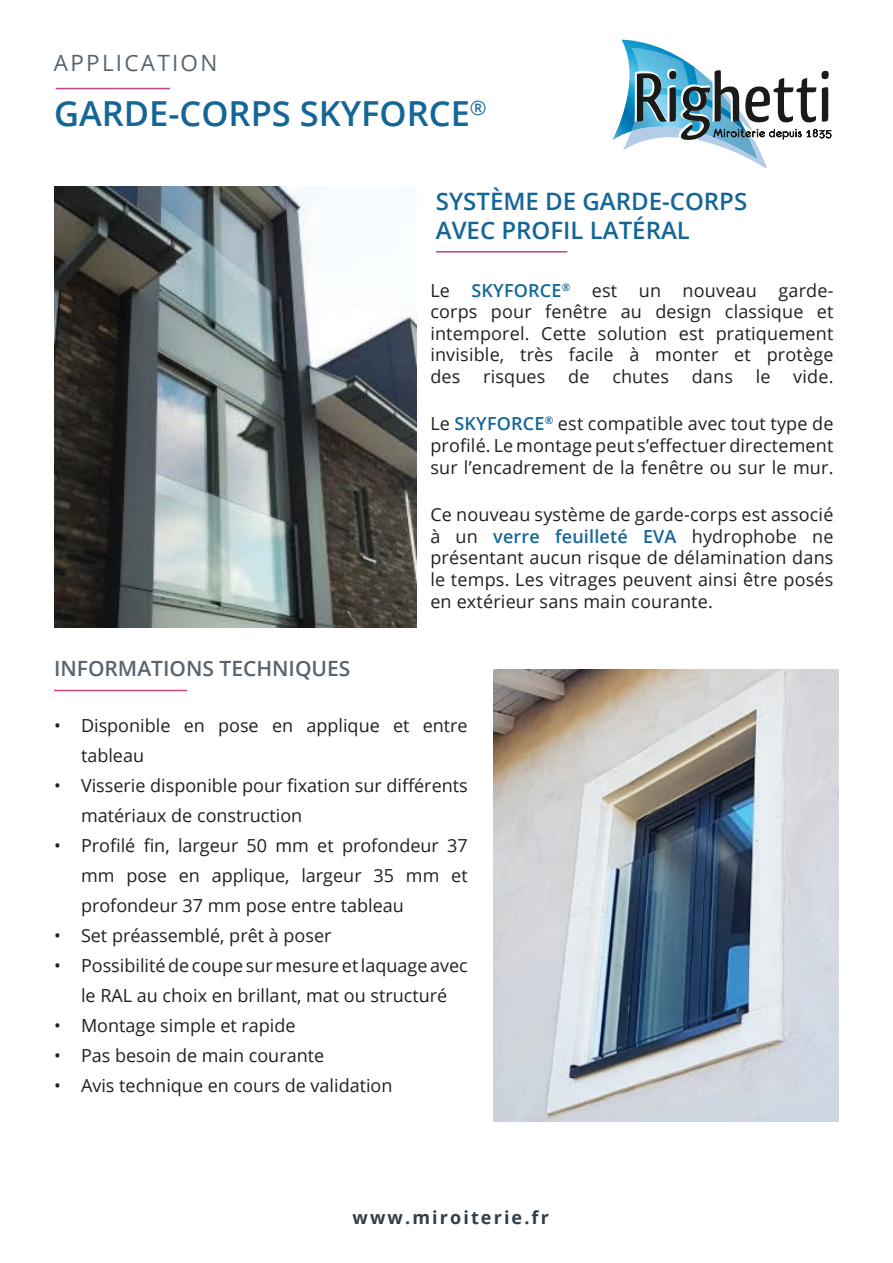
<style>
.page{position:relative;width:893px;height:1263px;background:#fff}
.page>*{position:absolute;margin:0;border:0;box-sizing:border-box;transform-origin:0 0}
.t1{font:600 34.5px "Open Sans";color:#146697}
.t2{font:600 24px/28.8px "Open Sans";color:#146697}
.t3{font:22.5px "Open Sans";letter-spacing:.1em;color:#59646e}
.t4{font:600 21px "Open Sans";color:#59646e}
.t5{font:18px/21.6px "Open Sans";color:#231f20;text-align:justify}
.t6{font:700 18px "Open Sans";letter-spacing:.12em;color:#323d47}
.s1{font-weight:600;color:#146697}
</style>
<div class="page">
<img style="left:54px;top:186px;width:363px;height:441px">
<svg style="left:612px;top:40px;width:219px;height:128px"></svg>
<hr style="left:56px;top:88px;width:114px;height:1px;background:#c24786">
<hr style="left:436px;top:251px;width:131px;height:2px;background:#c24786">
<hr style="left:54px;top:690px;width:133px;height:1px;background:#c24786">
<img style="left:493px;top:670px;width:346px;height:451px">
<p class="t3" style="left:54px;top:48px;width:165px">APPLICATION</p>
<h1 class="t1" style="left:54px;top:90px;width:434px">GARDE-CORPS SKYFORCE<sup>®</sup></h1>
<h2 class="t2" style="left:436px;top:187px;width:313px">SYSTÈME DE GARDE-CORPS<br>AVEC PROFIL LATÉRAL</h2>
<p class="t5" style="left:430px;top:279px;width:405px">Le <span class="s1">SKYFORCE</span><sup>®</sup> est un nouveau garde&shy;corps pour fenêtre au design classique et intemporel. Cette solution est pratiquement invisible, très facile à monter et protège des</p>
<p class="t5" style="left:483px;top:365px;width:64px">risques</p>
<p class="t5" style="left:568px;top:365px;width:23px">de</p>
<p class="t5" style="left:612px;top:365px;width:58px">chutes</p>
<p class="t5" style="left:692px;top:365px;width:43px">dans</p>
<p class="t5" style="left:756px;top:365px;width:16px">le</p>
<p class="t5" style="left:793px;top:365px;width:42px">vide.</p>
<p class="t5" style="left:430px;top:413px;width:405px">Le <span class="s1">SKYFORCE</span><sup>®</sup> est compatible avec tout type de profilé. Le montage peut s’effectuer directement sur l’encadrement de la fenêtre ou sur le mur.</p>
<p class="t5" style="left:430px;top:503px;width:405px">Ce nouveau système de garde-corps est associé à un <span class="s1">verre feuilleté EVA</span> hydrophobe ne présentant aucun risque de délamination dans le temps. Les vitrages peuvent ainsi être posés en extérieur sans main courante.</p>
<p class="t4" style="left:54px;top:654px;width:298px">INFORMATIONS TECHNIQUES</p>
<p class="t5" style="left:81px;top:710px;width:388px;line-height:30px;text-indent:-27px">• Disponible en pose en applique et entre tableau</p>
<p class="t5" style="left:81px;top:770px;width:388px;line-height:30px;text-indent:-27px">• Visserie disponible pour fixation sur différents matériaux de construction</p>
<p class="t5" style="left:81px;top:830px;width:388px;line-height:30px;text-indent:-27px">• Profilé fin, largeur 50 mm et profondeur 37 mm pose en applique, largeur 35 mm et profondeur 37 mm pose entre tableau</p>
<p class="t5" style="left:54px;top:924px;width:279px">• Set préassemblé, prêt à poser</p>
<p class="t5" style="left:54px;top:950px;width:415px;line-height:30px;text-align:center">• Possibilité de coupe sur mesure et laquage avec le RAL au choix en brillant, mat ou structuré</p>
<p class="t5" style="left:54px;top:1014px;width:243px">• Montage simple et rapide</p>
<p class="t5" style="left:54px;top:1044px;width:272px">• Pas besoin de main courante</p>
<p class="t5" style="left:54px;top:1074px;width:340px">• Avis technique en cours de validation</p>
<p class="t6" style="left:353px;top:1205px;width:198px">www.miroiterie.fr</p>
</div>
